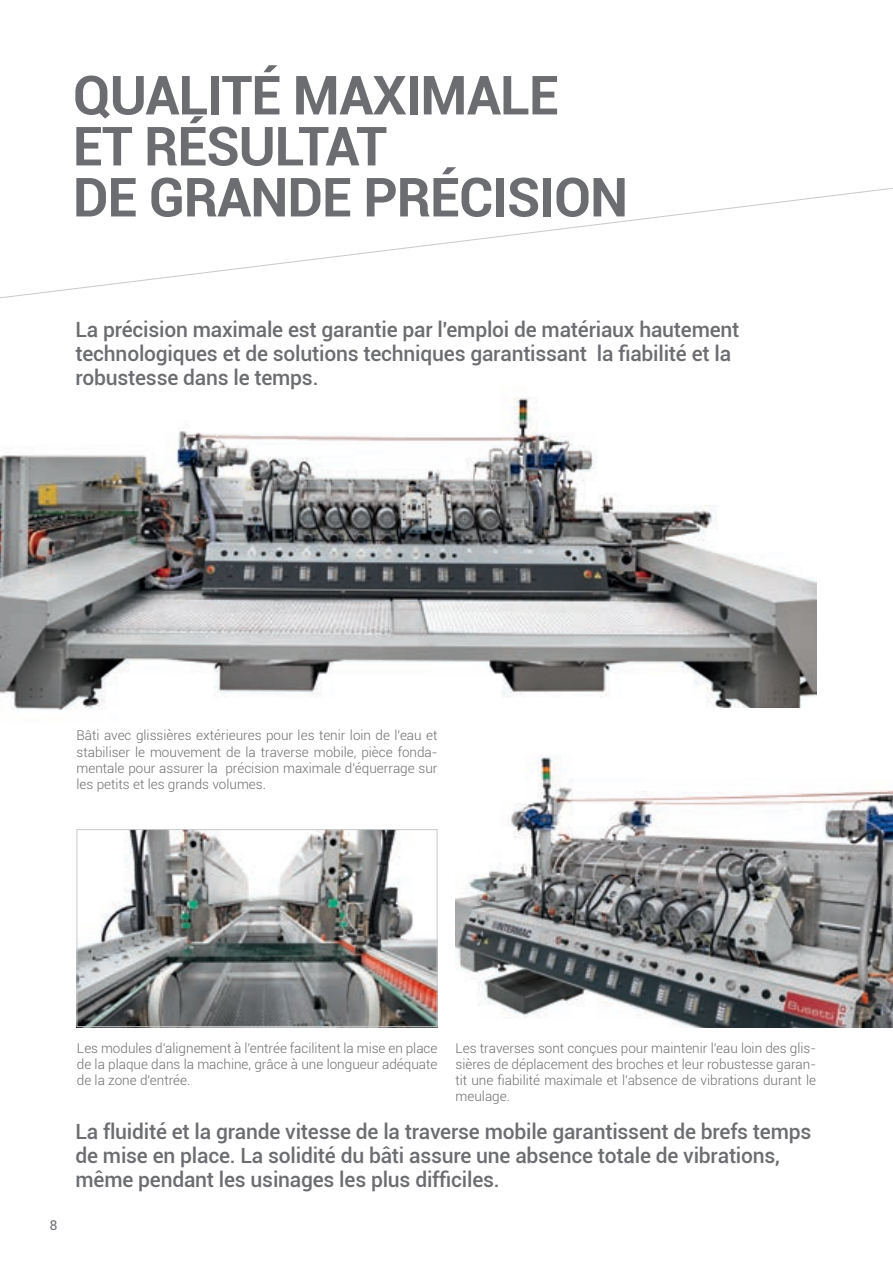
<style>
.page{position:relative;width:893px;height:1263px;background:#fff}
.page>*{position:absolute;margin:0;border:0;box-sizing:border-box;transform-origin:0 0}
.t1{font:700 54px/51px "Roboto";letter-spacing:-.02em;color:#6c6d70}
.t2{font:500 21px/24px "Roboto";letter-spacing:-.01em;color:#6c6d70}
.t3{font:300 13.5px/16.2px "Roboto";color:#6c6d70;text-align:justify}
.t4{font:13.5px "Roboto";color:#6c6d70}
</style>
<div class="page">
<img style="left:79px;top:831px;width:356px;height:194px">
<div style="left:77px;top:829px;width:360px;height:198px;border:1px solid #c9cacc"></div>
<img style="left:0;top:397px;width:816px;height:313px">
<svg style="left:0;top:187px;width:893px;height:112px"></svg>
<img style="left:455px;top:709px;width:438px;height:318px">
<p class="t1" style="left:73px;top:68px;width:557px">QUALITÉ MAXIMALE<br>ET RÉSULTAT<br>DE GRANDE PRÉCISION</p>
<p class="t2" style="left:76px;top:317px;width:665px">La précision maximale est garantie par l'emploi de matériaux hautement technologiques et de solutions techniques garantissant la fiabilité et la robustesse dans le temps.</p>
<p class="t3" style="left:77px;top:727px;width:362px">Bâti avec glissières extérieures pour les tenir loin de l'eau et stabiliser le mouvement de la traverse mobile, pièce fonda&shy;mentale pour assurer la précision maximale d'équerrage sur les petits et les grands volumes.</p>
<p class="t4" style="left:50px;top:1215px;width:9px">8</p>
<p class="t3" style="left:77px;top:1039px;width:362px">Les modules d'alignement à l'entrée facilitent la mise en place de la plaque dans la machine, grâce à une longueur adéquate de la zone d'entrée.</p>
<p class="t3" style="left:455px;top:1039px;width:362px">Les traverses sont conçues pour maintenir l'eau loin des glis&shy;sières de déplacement des broches et leur robustesse garan&shy;tit une fiabilité maximale et l'absence de vibrations durant le meulage.</p>
<p class="t2" style="left:76px;top:1118px;width:737px">La fluidité et la grande vitesse de la traverse mobile garantissent de brefs temps de mise en place. La solidité du bâti assure une absence totale de vibrations, même pendant les usinages les plus difficiles.</p>
</div>
